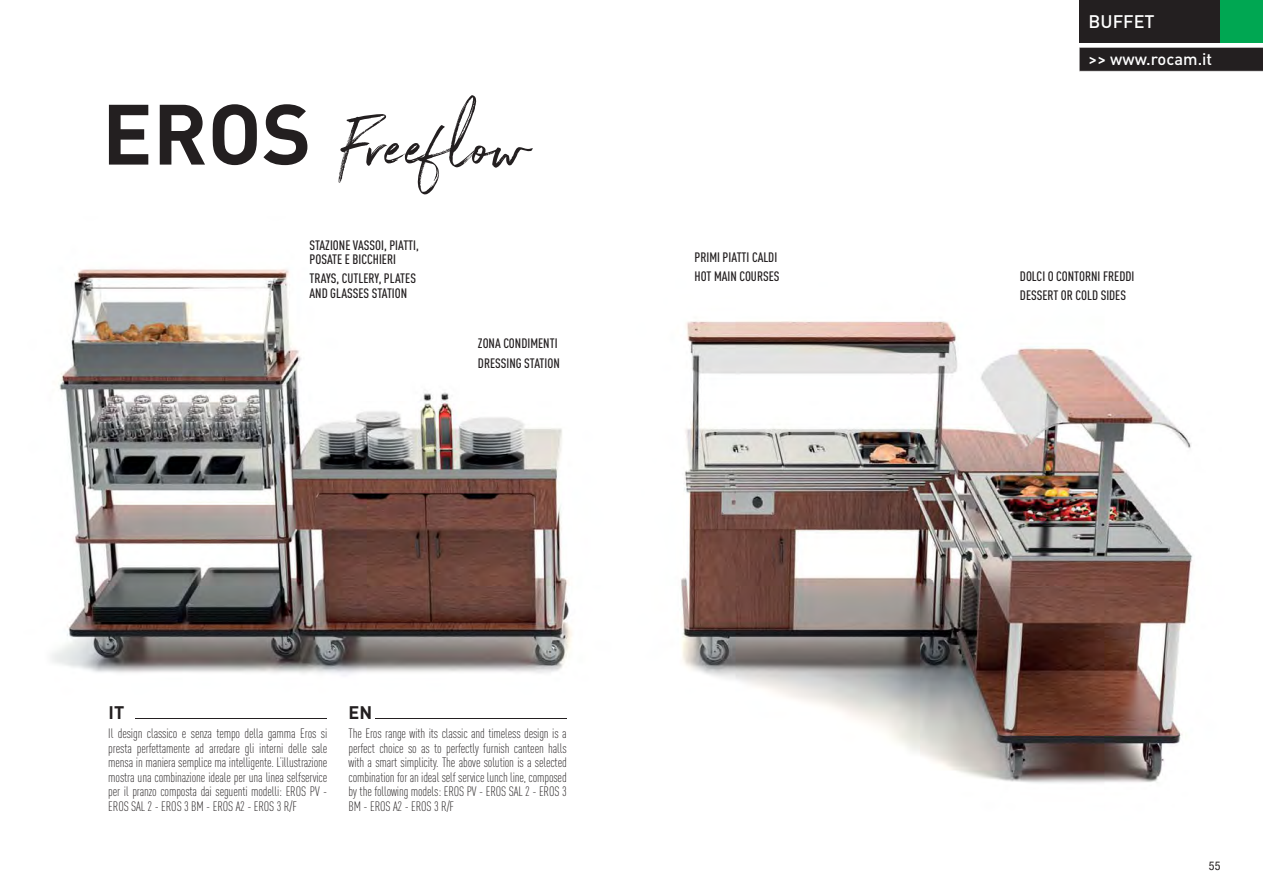
<style>
.page{position:relative;width:1263px;height:893px;background:#fff}
.page>*{position:absolute;margin:0;border:0;box-sizing:border-box;transform-origin:0 0}
.t1{font:82.5px "Northwell";color:#231f20}
.t2{font:500 18px "DIN";color:#fff}
.t3{font:700 18px "DIN";color:#231f20}
.t4{font:500 16.5px "DIN";color:#fff}
.t5{font:300 13.5px/14.5px "DIN Cond";letter-spacing:-.01em;color:#231f20;text-align:justify}
.t6{font:500 13.5px/19px "DIN Cond";color:#231f20}
.t7{font:condensed 12px "Helvetica Neue LT Pro";color:#231f20}
.s1{font-family:"DIN";font-weight:700;font-size:84px}
</style>
<div class="page">
<img style="left:51px;top:269px;width:1142px;height:514px">
<hr style="left:135px;top:718px;width:192px;height:1px;background:#231f20">
<hr style="left:375px;top:718px;width:192px;height:1px;background:#231f20">
<div style="left:1079px;top:0;width:184px;height:43px;background:#231f20"></div>
<div style="left:1079px;top:47px;width:184px;height:24px;background:#231f20"></div>
<hr style="left:1079px;top:47px;width:184px;height:1px;background:#fff">
<svg style="left:1079px;top:47px;width:1px;height:24px"></svg>
<div style="left:1220px;top:0;width:43px;height:43px;background:#00a752"></div>
<h1 class="t1" style="left:102px;top:87px;width:431px"><span class="s1">EROS</span> Freeflow</h1>
<p class="t6" style="left:310px;top:239px;width:111px;line-height:14.5px">STAZIONE VASSOI, PIATTI,<br>POSATE E BICCHIERI</p>
<p class="t6" style="left:310px;top:273px;width:108px;line-height:14.5px">TRAYS, CUTLERY, PLATES<br>AND GLASSES STATION</p>
<p class="t6" style="left:478px;top:336px;width:83px">ZONA CONDIMENTI<br>DRESSING STATION</p>
<p class="t6" style="left:694px;top:249px;width:87px">PRIMI PIATTI CALDI<br>HOT MAIN COURSES</p>
<h2 class="t3" style="left:109px;top:706px;width:17px">IT</h2>
<h2 class="t3" style="left:349px;top:706px;width:25px">EN</h2>
<p class="t5" style="left:108px;top:727px;width:221px">Il design classico e senza tempo della gamma Eros si presta perfettamente ad arredare gli interni delle sale mensa in maniera semplice ma intelligente. L’illustrazione mostra una combinazione ideale per una linea selfservice per il pranzo composta dai seguenti modelli: EROS PV - EROS SAL 2 - EROS 3 BM - EROS A2 - EROS 3 R/F</p>
<p class="t5" style="left:349px;top:727px;width:220px">The Eros range with its classic and timeless design is a perfect choice so as to perfectly furnish canteen halls with a smart simplicity. The above solution is a selected combination for an ideal self service lunch line, composed by the following models: EROS PV - EROS SAL 2 - EROS 3<br>BM - EROS A2 - EROS 3 R/F</p>
<h2 class="t2" style="left:1089px;top:15px;width:68px">BUFFET</h2>
<p class="t4" style="left:1089px;top:53px;width:125px">&gt;&gt; www.rocam.it</p>
<p class="t6" style="left:1020px;top:268px;width:116px">DOLCI O CONTORNI FREDDI<br>DESSERT OR COLD SIDES</p>
<p class="t7" style="left:1209px;top:861px;width:13px">55</p>
</div>
